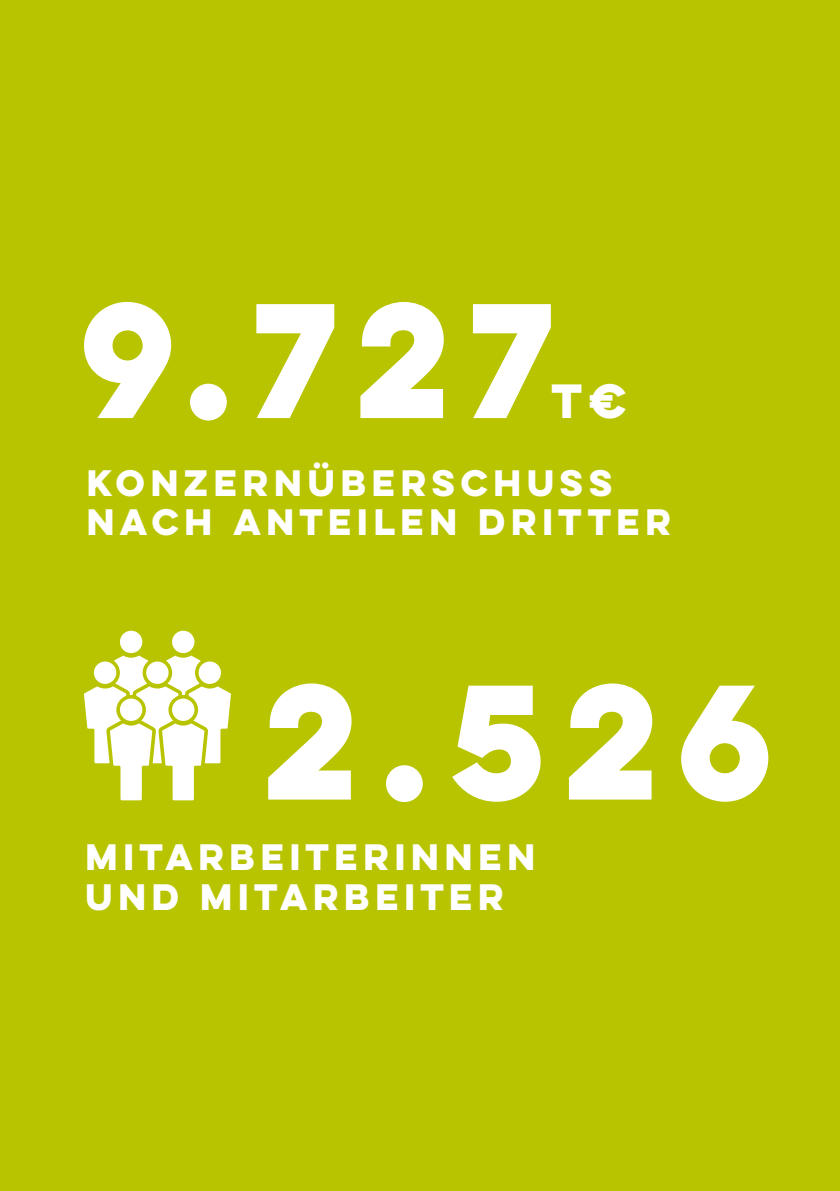
<style>
.page{position:relative;width:840px;height:1191px;background:#fff}
.page>*{position:absolute;margin:0;border:0;box-sizing:border-box;transform-origin:0 0}
.t1{font:700 146px "Lulo Clean One";letter-spacing:-.105em;color:#fff}
.t2{font:700 43px "Lulo Clean One";color:#fff}
.t3{font:700 33px/39.6px "Lulo Clean One";letter-spacing:-.05em;color:#fff}
</style>
<div class="page">
<div style="left:0;top:0;width:839px;height:1191px;background:#b9c400"></div>
<div style="left:120px;top:630px;width:22px;height:23px;background:#fff;border-radius:50%"></div>
<div style="left:172px;top:630px;width:22px;height:23px;background:#fff;border-radius:50%"></div>
<svg style="left:84px;top:655px;width:147px;height:145px"></svg>
<div style="left:172px;top:698px;width:22px;height:23px;background:#fff;border-radius:50%"></div>
<h1 class="t1" style="left:80px;top:247px;width:508px">9.727</h1>
<h2 class="t2" style="left:551px;top:368px;width:87px">T€</h2>
<p class="t3" style="left:87px;top:462px;width:593px">KONZERNÜBERSCHUSS<br>NACH ANTEILEN DRITTER</p>
<h1 class="t1" style="left:263px;top:628px;width:544px">2.526</h1>
<p class="t3" style="left:85px;top:836px;width:458px">MITARBEITERINNEN<br>UND MITARBEITER</p>
</div>
